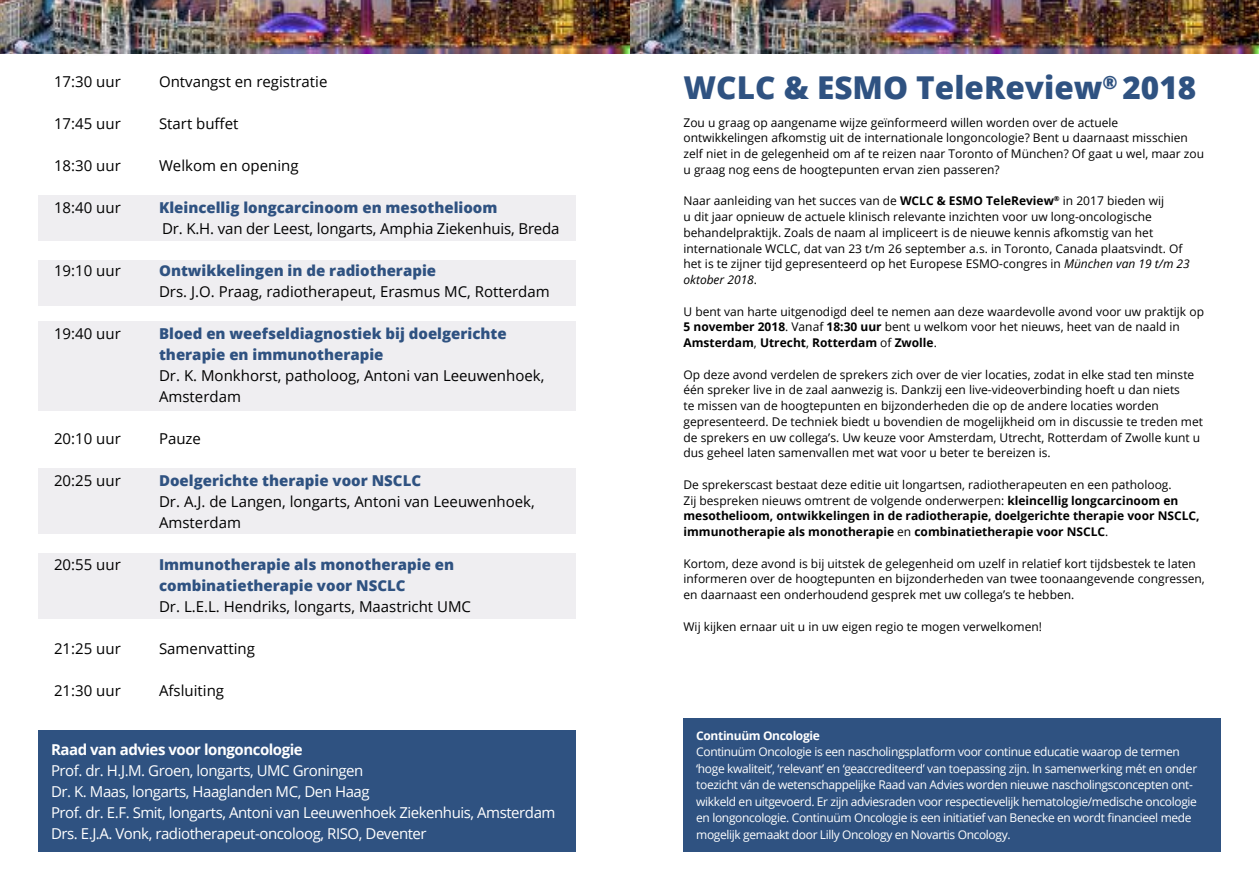
<style>
.page{position:relative;width:1259px;height:893px;background:#fff}
.page>*{position:absolute;margin:0;border:0;box-sizing:border-box;transform-origin:0 0}
.t1{font:800 31.5px "Open Sans";color:#2f5281}
.t2{font:15px/21px "Open Sans";color:#000}
.t3{font:800 15px/21px "Open Sans";color:#2f5281}
.t4{font:15px/21px "Open Sans";letter-spacing:-.03em;color:#fff}
.t5{font:700 15px "Open Sans";letter-spacing:-.03em;color:#fff}
.t6{font:12px/15.8px "Open Sans";color:#000}
.t7{font:12px/16.5px "Open Sans";letter-spacing:-.03em;color:#fff}
.t8{font:700 12px/15.8px "Open Sans";color:#000}
.t9{font:700 12px "Open Sans";letter-spacing:-.03em;color:#fff}
.s1{font-weight:700}
.s2{font-style:italic}
.s3{font-weight:400}
</style>
<div class="page">
<img style="left:629px;top:0;width:630px;height:53px">
<div style="left:38px;top:553px;width:537px;height:66px;background:#efeef1"></div>
<div style="left:38px;top:468px;width:537px;height:66px;background:#efeef1"></div>
<div style="left:38px;top:731px;width:537px;height:121px;background:#2f5281"></div>
<div style="left:683px;top:718px;width:537px;height:134px;background:#2f5281"></div>
<div style="left:38px;top:260px;width:537px;height:45px;background:#efeef1"></div>
<div style="left:38px;top:321px;width:537px;height:89px;background:#efeef1"></div>
<div style="left:38px;top:196px;width:537px;height:45px;background:#efeef1"></div>
<div style="left:37px;top:0;width:179px;height:58px;background:linear-gradient(to right,#fefefe,#fff)"></div>
<img style="left:0;top:0;width:629px;height:53px">
<p class="t2" style="left:54px;top:70px;width:68px">17:30 uur</p>
<p class="t2" style="left:159px;top:70px;width:170px">Ontvangst en registratie</p>
<p class="t2" style="left:54px;top:112px;width:68px">17:45 uur</p>
<p class="t2" style="left:159px;top:112px;width:81px">Start buffet</p>
<p class="t2" style="left:54px;top:154px;width:68px">18:30 uur</p>
<p class="t2" style="left:159px;top:154px;width:141px">Welkom en opening</p>
<p class="t2" style="left:54px;top:196px;width:68px">18:40 uur</p>
<p class="t3" style="left:159px;top:196px;width:340px">Kleincellig longcarcinoom en mesothelioom</p>
<p class="t2" style="left:162px;top:217px;width:399px">Dr. K.H. van der Leest, longarts, Amphia Ziekenhuis, Breda</p>
<p class="t2" style="left:54px;top:259px;width:68px">19:10 uur</p>
<p class="t3" style="left:159px;top:259px;width:279px">Ontwikkelingen in de radiotherapie</p>
<p class="t2" style="left:159px;top:280px;width:392px">Drs. J.O. Praag, radiotherapeut, Erasmus MC, Rotterdam</p>
<p class="t2" style="left:54px;top:322px;width:68px">19:40 uur</p>
<p class="t3" style="left:159px;top:322px;width:349px">Bloed en weefseldiagnostiek bij doelgerichte therapie en immunotherapie</p>
<p class="t2" style="left:159px;top:364px;width:387px">Dr. K. Monkhorst, patholoog, Antoni van Leeuwenhoek,<br>Amsterdam</p>
<p class="t2" style="left:54px;top:427px;width:68px">20:10 uur</p>
<p class="t2" style="left:159px;top:427px;width:44px">Pauze</p>
<p class="t2" style="left:54px;top:469px;width:68px">20:25 uur</p>
<p class="t3" style="left:159px;top:469px;width:264px">Doelgerichte therapie voor NSCLC</p>
<p class="t2" style="left:159px;top:490px;width:377px">Dr. A.J. de Langen, longarts, Antoni van Leeuwenhoek,<br>Amsterdam</p>
<p class="t2" style="left:54px;top:553px;width:68px">20:55 uur</p>
<p class="t3" style="left:159px;top:553px;width:297px">Immunotherapie als monotherapie en combinatietherapie voor NSCLC</p>
<p class="t2" style="left:159px;top:595px;width:313px">Dr. L.E.L. Hendriks, longarts, Maastricht UMC</p>
<p class="t2" style="left:54px;top:637px;width:68px">21:25 uur</p>
<p class="t2" style="left:159px;top:637px;width:97px">Samenvatting</p>
<p class="t2" style="left:54px;top:679px;width:68px">21:30 uur</p>
<p class="t2" style="left:159px;top:679px;width:67px">Afsluiting</p>
<p class="t5" style="left:51px;top:739px;width:253px">Raad van advies voor longoncologie</p>
<p class="t4" style="left:51px;top:760px;width:506px">Prof. dr. H.J.M. Groen, longarts, UMC Groningen<br>Dr. K. Maas, longarts, Haaglanden MC, Den Haag<br>Prof. dr. E.F. Smit, longarts, Antoni van Leeuwenhoek Ziekenhuis, Amsterdam Drs. E.J.A. Vonk, radiotherapeut-oncoloog, RISO, Deventer</p>
<h1 class="t1" style="left:683px;top:64px;width:514px">WCLC &amp; ESMO TeleReview<sup>®</sup> 2018</h1>
<p class="t6" style="left:683px;top:114px;width:522px">Zou u graag op aangename wijze geïnformeerd willen worden over de actuele ontwikkelingen afkomstig uit de internationale longoncologie? Bent u daarnaast misschien zelf niet in de gelegenheid om af te reizen naar Toronto of München? Of gaat u wel, maar zou u graag nog eens de hoogtepunten ervan zien passeren?</p>
<p class="t6" style="left:683px;top:193px;width:508px">Naar aanleiding van het succes van de <span class="s1">WCLC &amp; ESMO TeleReview</span><sup>®</sup> in 2017 bieden wij<br>u dit jaar opnieuw de actuele klinisch relevante inzichten voor uw long-oncologische behandelpraktijk. Zoals de naam al impliceert is de nieuwe kennis afkomstig van het internationale WCLC, dat van 23 t/m 26 september a.s. in Toronto, Canada plaatsvindt. Of het is te zijner tijd gepresenteerd op het Europese ESMO-congres in <span class="s2">München van 19 t/m 23 oktober 2018</span>.</p>
<p class="t6" style="left:683px;top:303px;width:522px">U bent van harte uitgenodigd deel te nemen aan deze waardevolle avond voor uw praktijk op<br><span class="s1">5 november 2018</span>. Vanaf <span class="s1">18:30 uur</span> bent u welkom voor het nieuws, heet van de naald in<br><span class="s1">Amsterdam</span>, <span class="s1">Utrecht</span>, <span class="s1">Rotterdam</span> of <span class="s1">Zwolle</span>.</p>
<p class="t6" style="left:683px;top:366px;width:521px">Op deze avond verdelen de sprekers zich over de vier locaties, zodat in elke stad ten minste één spreker live in de zaal aanwezig is. Dankzij een live-videoverbinding hoeft u dan niets<br>te missen van de hoogtepunten en bijzonderheden die op de andere locaties worden gepresenteerd. De techniek biedt u bovendien de mogelijkheid om in discussie te treden met de sprekers en uw collega’s. Uw keuze voor Amsterdam, Utrecht, Rotterdam of Zwolle kunt u dus geheel laten samenvallen met wat voor u beter te bereizen is.</p>
<p class="t8" style="left:683px;top:476px;width:517px"><span class="s3">De sprekerscast bestaat deze editie uit longartsen, radiotherapeuten en een patholoog.<br>Zij bespreken nieuws omtrent de volgende onderwerpen:</span> kleincellig longcarcinoom en mesothelioom, ontwikkelingen in de radiotherapie, doelgerichte therapie voor NSCLC, immunotherapie als monotherapie <span class="s3">en</span> combinatietherapie voor NSCLC<span class="s3">.</span></p>
<p class="t6" style="left:683px;top:555px;width:523px">Kortom, deze avond is bij uitstek de gelegenheid om uzelf in relatief kort tijdsbestek te laten informeren over de hoogtepunten en bijzonderheden van twee toonaangevende congressen, en daarnaast een onderhoudend gesprek met uw collega’s te hebben.</p>
<p class="t6" style="left:683px;top:618px;width:360px">Wij kijken ernaar uit u in uw eigen regio te mogen verwelkomen!</p>
<p class="t9" style="left:696px;top:727px;width:125px">Continuüm Oncologie</p>
<p class="t7" style="left:696px;top:743px;width:502px">Continuüm Oncologie is een nascholingsplatform voor continue educatie waarop de termen ‘hoge kwaliteit’, ‘relevant’ en ‘geaccrediteerd’ van toepassing zijn. In samenwerking mét en onder toezicht ván de wetenschappelijke Raad van Advies worden nieuwe nascholingsconcepten ont&shy;wikkeld en uitgevoerd. Er zijn adviesraden voor respectievelijk hematologie/medische oncologie en longoncologie. Continuüm Oncologie is een initiatief van Benecke en wordt financieel mede mogelijk gemaakt door Lilly Oncology en Novartis Oncology.</p>
</div>
